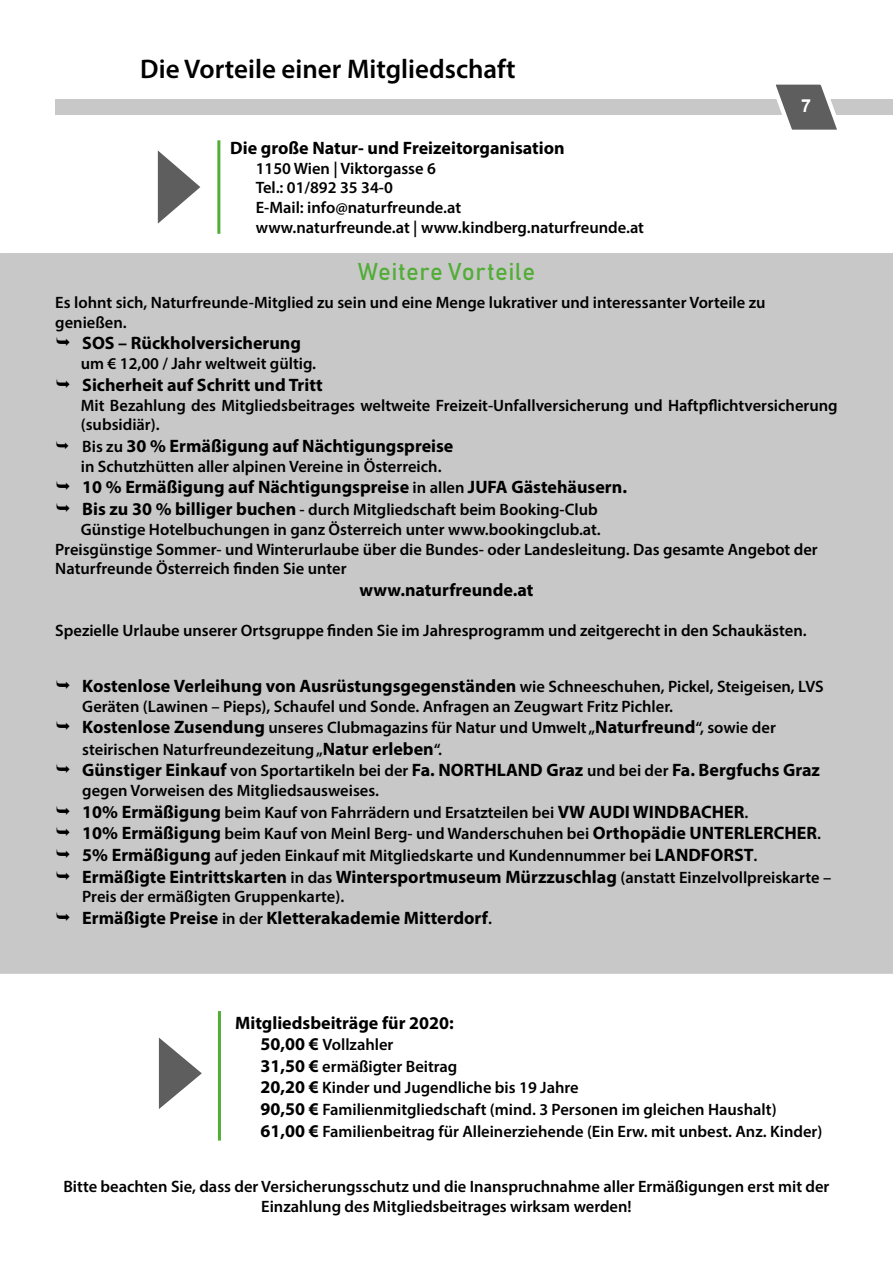
<style>
.page{position:relative;width:893px;height:1263px;background:#fff}
.page>*{position:absolute;margin:0;border:0;box-sizing:border-box;transform-origin:0 0}
.t1{font:600 27px "Myriad Pro";color:#000}
.t2{font:24px "Bahnschrift";letter-spacing:.02em;color:#51ad35}
.t3{font:700 18px "Myriad Pro";color:#000}
.t4{font:700 18px "Arial";color:#fff}
.t5{font:600 16.5px/21.6px "Myriad Pro";color:#000}
.s1{font-weight:600;font-size:16.5px}
.s2{font-weight:700;font-size:18px}
</style>
<div class="page">
<div style="left:0;top:253px;width:893px;height:721px;background:#c8c8c8"></div>
<hr style="left:218px;top:1011px;width:3px;height:129px;background:#51ad35">
<svg style="left:159px;top:1037px;width:43px;height:72px"></svg>
<hr style="left:217px;top:140px;width:3px;height:94px;background:#51ad35">
<svg style="left:158px;top:150px;width:42px;height:74px"></svg>
<div style="left:55px;top:99px;width:838px;height:16px;background:#c8c8c8"></div>
<svg style="left:775px;top:84px;width:62px;height:46px"></svg>
<svg style="left:57px;top:680px;width:13px;height:9px"></svg>
<svg style="left:57px;top:722px;width:13px;height:8px"></svg>
<svg style="left:57px;top:765px;width:13px;height:8px"></svg>
<svg style="left:57px;top:806px;width:13px;height:9px"></svg>
<svg style="left:57px;top:828px;width:13px;height:8px"></svg>
<svg style="left:57px;top:849px;width:13px;height:9px"></svg>
<svg style="left:57px;top:871px;width:13px;height:9px"></svg>
<svg style="left:57px;top:912px;width:13px;height:9px"></svg>
<svg style="left:57px;top:338px;width:13px;height:8px"></svg>
<svg style="left:57px;top:379px;width:13px;height:9px"></svg>
<svg style="left:57px;top:441px;width:12px;height:8px"></svg>
<svg style="left:57px;top:482px;width:13px;height:8px"></svg>
<svg style="left:57px;top:503px;width:13px;height:9px"></svg>
<h1 class="t1" style="left:140px;top:52px;width:377px">Die Vorteile einer Mitgliedschaft</h1>
<p class="t3" style="left:230px;top:136px;width:336px">Die große Natur- und Freizeitorganisation</p>
<p class="t5" style="left:256px;top:158px;width:390px;line-height:19.8px">1150 Wien | Viktorgasse 6<br>Tel.: 01/892 35 34-0<br>E-Mail: info@naturfreunde.at<br>www.naturfreunde.at | www.kindberg.naturfreunde.at</p>
<h2 class="t2" style="left:358px;top:256px;width:179px">Weitere Vorteile</h2>
<p class="t4" style="left:801px;top:93px;width:12px">7</p>
<p class="t5" style="left:55px;top:292px;width:712px;line-height:19.8px">Es lohnt sich, Naturfreunde-Mitglied zu sein und eine Menge lukrativer und interessanter Vorteile zu genießen.</p>
<p class="t3" style="left:82px;top:331px;width:220px">SOS – Rückholversicherung</p>
<p class="t5" style="left:81px;top:352px;width:237px">um € 12,00 / Jahr weltweit gültig.</p>
<p class="t3" style="left:82px;top:373px;width:242px">Sicherheit auf Schritt und Tritt</p>
<p class="t5" style="left:81px;top:395px;width:758px;line-height:19.8px">Mit Bezahlung des Mitgliedsbeitrages weltweite Freizeit-Unfallversicherung und Haftpflichtversicherung (subsidiär).</p>
<p class="t3" style="left:82px;top:434px;width:373px"><span class="s1">Bis zu</span> 30 % Ermäßigung auf Nächtigungspreise</p>
<p class="t5" style="left:81px;top:455px;width:362px">in Schutzhütten aller alpinen Vereine in Österreich.</p>
<p class="t3" style="left:82px;top:475px;width:546px">10 % Ermäßigung auf Nächtigungspreise <span class="s1">in allen</span> JUFA Gästehäusern.</p>
<p class="t5" style="left:82px;top:498px;width:517px"><span class="s2">Bis zu 30 % billiger buchen</span> - durch Mitgliedschaft beim Booking-Club</p>
<p class="t5" style="left:81px;top:518px;width:521px">Günstige Hotelbuchungen in ganz Österreich unter www.bookingclub.at.</p>
<p class="t5" style="left:55px;top:538px;width:764px">Preisgünstige Sommer- und Winterurlaube über die Bundes- oder Landesleitung. Das gesamte Angebot der</p>
<p class="t5" style="left:55px;top:558px;width:293px">Naturfreunde Österreich finden Sie unter</p>
<p class="t3" style="left:360px;top:578px;width:175px">www.naturfreunde.at</p>
<p class="t5" style="left:55px;top:619px;width:753px">Spezielle Urlaube unserer Ortsgruppe finden Sie im Jahresprogramm und zeitgerecht in den Schaukästen.</p>
<p class="t3" style="left:82px;top:674px;width:743px">Kostenlose Verleihung von Ausrüstungsgegenständen <span class="s1">wie Schneeschuhen, Pickel, Steigeisen, LVS</span></p>
<p class="t5" style="left:82px;top:695px;width:695px">Geräten (Lawinen – Pieps), Schaufel und Sonde. Anfragen an Zeugwart Fritz Pichler.<br><span class="s2">Kostenlose Zusendung</span> unseres Clubmagazins für Natur und Umwelt „<span class="s2">Naturfreund</span>“, sowie der steirischen Naturfreundezeitung „<span class="s2">Natur erleben</span>“.</p>
<p class="t3" style="left:82px;top:758px;width:739px">Günstiger Einkauf <span class="s1">von Sportartikeln bei der</span> Fa. NORTHLAND Graz <span class="s1">und bei der</span> Fa. Bergfuchs Graz</p>
<p class="t5" style="left:82px;top:779px;width:740px">gegen Vorweisen des Mitgliedsausweises.<br><span class="s2">10% Ermäßigung</span> beim Kauf von Fahrrädern und Ersatzteilen bei <span class="s2">VW AUDI WINDBACHER</span>.<br><span class="s2">10% Ermäßigung</span> beim Kauf von Meinl Berg- und Wanderschuhen bei <span class="s2">Orthopädie UNTERLERCHER</span>.<br><span class="s2">5% Ermäßigung</span> auf jeden Einkauf mit Mitgliedskarte und Kundennummer bei <span class="s2">LANDFORST</span>.</p>
<p class="t3" style="left:82px;top:865px;width:751px">Ermäßigte Eintrittskarten <span class="s1">in das</span> Wintersportmuseum Mürzzuschlag <span class="s1">(anstatt Einzelvollpreiskarte –</span></p>
<p class="t5" style="left:82px;top:886px;width:264px">Preis der ermäßigten Gruppenkarte).</p>
<p class="t3" style="left:82px;top:906px;width:411px">Ermäßigte Preise <span class="s1">in der</span> Kletterakademie Mitterdorf<span class="s1">.</span></p>
<p class="t3" style="left:235px;top:1011px;width:220px">Mitgliedsbeiträge für 2020:</p>
<p class="t5" style="left:261px;top:1033px;width:563px"><span class="s2">50,00 €</span> Vollzahler<br><span class="s2">31,50 €</span> ermäßigter Beitrag<br><span class="s2">20,20 €</span> Kinder und Jugendliche bis 19 Jahre<br><span class="s2">90,50 €</span> Familienmitgliedschaft (mind. 3 Personen im gleichen Haushalt)<br><span class="s2">61,00 €</span> Familienbeitrag für Alleinerziehende (Ein Erw. mit unbest. Anz. Kinder)</p>
<p class="t5" style="left:63px;top:1176px;width:767px;line-height:19.8px;text-align:center">Bitte beachten Sie, dass der Versicherungsschutz und die Inanspruchnahme aller Ermäßigungen erst mit der<br>Einzahlung des Mitgliedsbeitrages wirksam werden!</p>
</div>
